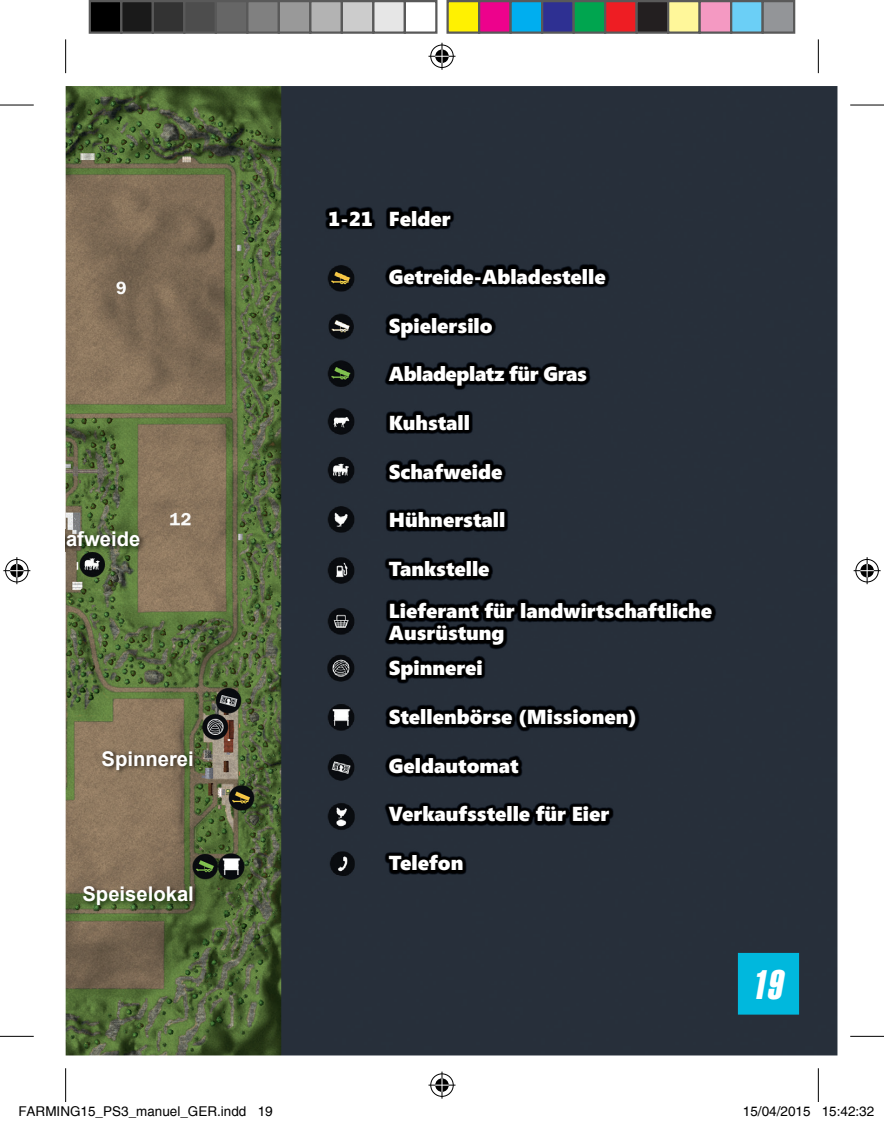
<style>
.page{position:relative;width:884px;height:1123px;background:#fff}
.page>*{position:absolute;margin:0;border:0;box-sizing:border-box;transform-origin:0 0}
.t1{font:italic 40.5px "Helvetica Extra Compressed";color:#fff}
.t2{font:900 20.25px/41.6px "Segoe";color:#fff}
.t3{font:700 20.25px "Arial";color:#fff}
.t4{font:900 20.25px "Segoe";letter-spacing:-.02em;color:#fff}
.t5{font:13.5px "Helvetica";color:#000}
</style>
<div class="page">
<img style="left:66px;top:86px;width:771px;height:969px">
<img style="left:66px;top:530px;width:80px;height:22px">
<img style="left:82px;top:885px;width:116px;height:25px">
<img style="left:101px;top:749px;width:98px;height:26px">
<img style="left:734px;top:949px;width:69px;height:69px">
<img style="left:326px;top:207px;width:390px;height:667px">
<hr style="left:0;top:105px;width:34px;height:1px;background:#000">
<hr style="left:850px;top:105px;width:34px;height:1px;background:#000">
<hr style="left:0;top:1036px;width:34px;height:1px;background:#000">
<hr style="left:850px;top:1036px;width:34px;height:1px;background:#000">
<hr style="left:65px;top:39px;width:1px;height:34px;background:#000">
<hr style="left:65px;top:1068px;width:1px;height:34px;background:#000">
<hr style="left:818px;top:39px;width:1px;height:34px;background:#000">
<hr style="left:818px;top:1068px;width:1px;height:34px;background:#000">
<svg style="left:428px;top:43px;width:27px;height:27px"></svg>
<svg style="left:428px;top:1071px;width:27px;height:27px"></svg>
<svg style="left:3px;top:557px;width:27px;height:27px"></svg>
<svg style="left:854px;top:557px;width:27px;height:27px"></svg>
<div style="left:90px;top:1px;width:31px;height:32px;background:#000"></div>
<div style="left:89px;top:0;width:33px;height:34px;border:2px solid #595959"></div>
<div style="left:121px;top:1px;width:32px;height:32px;background:#1a1a1a"></div>
<div style="left:120px;top:0;width:34px;height:34px;border:2px solid #595959"></div>
<div style="left:153px;top:1px;width:31px;height:32px;background:#333"></div>
<div style="left:152px;top:0;width:33px;height:34px;border:2px solid #595959"></div>
<div style="left:184px;top:1px;width:32px;height:32px;background:#4d4d4d"></div>
<div style="left:183px;top:0;width:34px;height:34px;border:2px solid #595959"></div>
<div style="left:216px;top:1px;width:31px;height:32px;background:#666"></div>
<div style="left:215px;top:0;width:33px;height:34px;border:2px solid #595959"></div>
<div style="left:247px;top:1px;width:32px;height:32px;background:#808080"></div>
<div style="left:246px;top:0;width:34px;height:34px;border:2px solid #595959"></div>
<div style="left:279px;top:1px;width:31px;height:32px;background:#999"></div>
<div style="left:278px;top:0;width:33px;height:34px;border:2px solid #595959"></div>
<div style="left:310px;top:1px;width:32px;height:32px;background:#b3b3b3"></div>
<div style="left:309px;top:0;width:34px;height:34px;border:2px solid #595959"></div>
<div style="left:342px;top:1px;width:31px;height:32px;background:#ccc"></div>
<div style="left:341px;top:0;width:33px;height:34px;border:2px solid #595959"></div>
<div style="left:373px;top:1px;width:32px;height:32px;background:#e6e6e6"></div>
<div style="left:372px;top:0;width:34px;height:34px;border:2px solid #595959"></div>
<div style="left:404px;top:0;width:33px;height:34px;border:2px solid #595959"></div>
<div style="left:448px;top:1px;width:31px;height:32px;background:#fff101"></div>
<div style="left:446px;top:0;width:34px;height:34px;border:2px solid #595959"></div>
<div style="left:479px;top:1px;width:32px;height:32px;background:#ed028c"></div>
<div style="left:478px;top:0;width:34px;height:34px;border:2px solid #595959"></div>
<div style="left:511px;top:1px;width:31px;height:32px;background:#00aeef"></div>
<div style="left:509px;top:0;width:34px;height:34px;border:2px solid #595959"></div>
<div style="left:542px;top:1px;width:32px;height:32px;background:#2e3092"></div>
<div style="left:541px;top:0;width:34px;height:34px;border:2px solid #595959"></div>
<div style="left:574px;top:1px;width:31px;height:32px;background:#00a54f"></div>
<div style="left:572px;top:0;width:34px;height:34px;border:2px solid #595959"></div>
<div style="left:605px;top:1px;width:32px;height:32px;background:#ee1d23"></div>
<div style="left:604px;top:0;width:34px;height:34px;border:2px solid #595959"></div>
<div style="left:637px;top:1px;width:31px;height:32px;background:#231f20"></div>
<div style="left:635px;top:0;width:34px;height:34px;border:2px solid #595959"></div>
<div style="left:668px;top:1px;width:32px;height:32px;background:#fff79a"></div>
<div style="left:667px;top:0;width:34px;height:34px;border:2px solid #595959"></div>
<div style="left:700px;top:1px;width:31px;height:32px;background:#f499c2"></div>
<div style="left:698px;top:0;width:34px;height:34px;border:2px solid #595959"></div>
<div style="left:731px;top:1px;width:32px;height:32px;background:#6bcff6"></div>
<div style="left:730px;top:0;width:34px;height:34px;border:2px solid #595959"></div>
<div style="left:763px;top:1px;width:31px;height:32px;background:#939598"></div>
<div style="left:761px;top:0;width:34px;height:34px;border:2px solid #595959"></div>
<p class="t3" style="left:29px;top:526px;width:113px">Schafweide</p>
<p class="t3" style="left:101px;top:745px;width:94px">Spinnerei</p>
<p class="t3" style="left:82px;top:880px;width:113px">Speiselokal</p>
<p class="t2" style="left:328px;top:198px;width:124px">1-21 Felder</p>
<p class="t2" style="left:389px;top:255px;width:218px">Getreide-Abladestelle</p>
<p class="t2" style="left:389px;top:304px;width:105px">Spielersilo</p>
<p class="t4" style="left:389px;top:360px;width:199px">Abladeplatz für Gras</p>
<p class="t2" style="left:389px;top:401px;width:83px">Kuhstall</p>
<p class="t2" style="left:389px;top:450px;width:115px">Schafweide</p>
<p class="t2" style="left:389px;top:499px;width:118px">Hühnerstall</p>
<p class="t2" style="left:389px;top:547px;width:325px">Tankstelle<br>Lieferant für landwirtschaftliche</p>
<p class="t2" style="left:389px;top:614px;width:117px;line-height:35.3px">Ausrüstung<br>Spinnerei</p>
<p class="t2" style="left:389px;top:695px;width:249px">Stellenbörse (Missionen)</p>
<p class="t2" style="left:389px;top:744px;width:131px">Geldautomat</p>
<p class="t2" style="left:389px;top:792px;width:222px">Verkaufsstelle für Eier</p>
<p class="t2" style="left:389px;top:841px;width:76px">Telefon</p>
<h1 class="t1" style="left:751px;top:960px;width:40px">19</h1>
<p class="t5" style="left:18px;top:1103px;width:256px">FARMING15_PS3_manuel_GER.indd 19</p>
<p class="t5" style="left:743px;top:1103px;width:133px">15/04/2015 15:42:32</p>
</div>
